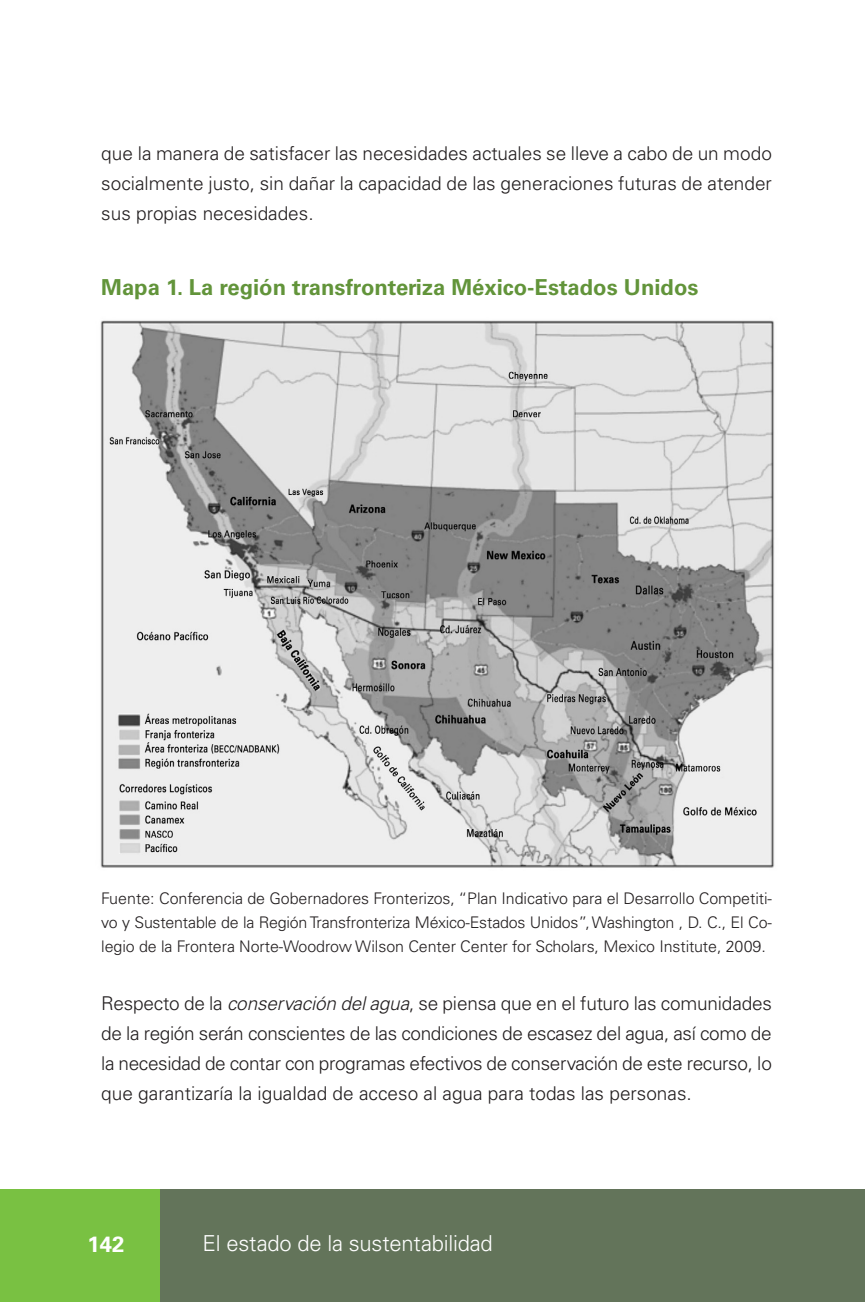
<style>
.page{position:relative;width:865px;height:1302px;background:#fff}
.page>*{position:absolute;margin:0;border:0;box-sizing:border-box;transform-origin:0 0}
.Cabeza_3{font:700 22px "Univers LT Std";color:#62943a}
.t1{font:300 22px "Univers LT Std";letter-spacing:-.01em;color:#fff}
.t2{font:700 22px "Univers LT Std";color:#fff}
.Texto{font:300 19px/30px "Univers LT Std";color:#231f20;text-align:justify}
.pie_de_foto{font:300 16px/24px "Univers LT Std";letter-spacing:-.005em;color:#231f20;text-align:justify}
.s1{font-style:italic}
</style>
<div class="page">
<div style="left:0;top:1189px;width:162px;height:113px;background:#79c142"></div>
<hr style="left:864px;top:1189px;width:1px;height:113px;background:#63745a">
<div style="left:160px;top:1189px;width:704px;height:113px;background:#63745a"></div>
<img style="left:100px;top:320px;width:675px;height:548px">
<p class="Texto" style="left:101px;top:138px;width:672px">que la manera de satisfacer las necesidades actuales se lleve a cabo de un modo socialmente justo, sin dañar la capacidad de las generaciones futuras de atender sus propias necesidades.</p>
<p class="Cabeza_3" style="left:101px;top:274px;width:598px">Mapa 1. La región transfronteriza México-Estados Unidos</p>
<p class="pie_de_foto" style="left:101px;top:886px;width:672px">Fuente: Conferencia de Gobernadores Fronterizos, “Plan Indicativo para el Desarrollo Competiti&shy;vo y Sustentable de la Región Transfronteriza México-Estados Unidos”, Washington , D. C., El Co&shy;legio de la Frontera Norte-Woodrow Wilson Center Center for Scholars, Mexico Institute, 2009.</p>
<p class="Texto" style="left:101px;top:989px;width:672px">Respecto de la <span class="s1">conservación del agua</span>, se piensa que en el futuro las comunidades de la región serán conscientes de las condiciones de escasez del agua, así como de la necesidad de contar con programas efectivos de conservación de este recurso, lo que garantizaría la igualdad de acceso al agua para todas las personas.</p>
<p class="t2" style="left:88px;top:1231px;width:38px">142</p>
<p class="t1" style="left:202px;top:1230px;width:292px">El estado de la sustentabilidad</p>
</div>
